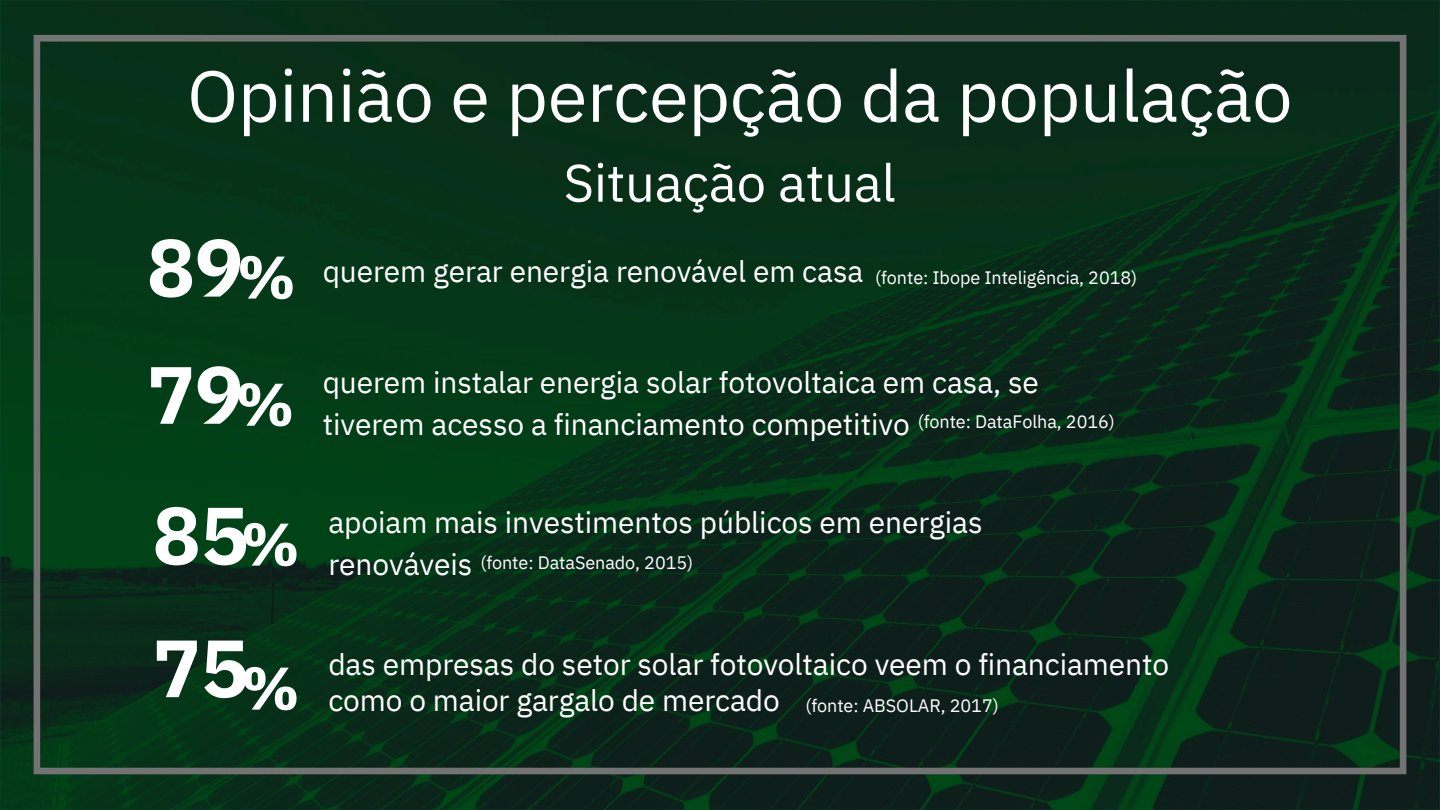
<style>
.page{position:relative;width:1440px;height:810px;background:#fff}
.page>*{position:absolute;margin:0;border:0;box-sizing:border-box;transform-origin:0 0}
.t1{font:700 81px/132.8px "IBM Plex Sans";letter-spacing:-.005em;color:#fff}
.t2{font:72px "IBM Plex Sans";letter-spacing:-.005em;color:#fff}
.t3{font:700 60.15px "IBM Plex Sans";color:#fff}
.t4{font:52.5px "IBM Plex Sans";letter-spacing:-.005em;color:#fff}
.t5{font:29.85px/41.7px "IBM Plex Sans";letter-spacing:-.005em;color:#fff}
.t6{font:18px "IBM Plex Sans";letter-spacing:-.005em;color:#fff}
</style>
<div class="page">
<img style="left:0;top:0;width:1440px;height:810px">
<h3 class="t2" style="left:187px;top:48px;width:1107px">Opinião e percepção da população</h3>
<h3 class="t4" style="left:564px;top:148px;width:334px">Situação atual</h3>
<p class="t1" style="left:147px;top:200px;width:98px">89</p>
<p class="t3" style="left:237px;top:237px;width:60px">%</p>
<p class="t1" style="left:147px;top:327px;width:98px">79</p>
<p class="t3" style="left:236px;top:364px;width:60px">%</p>
<h2 class="t1" style="left:152px;top:468px;width:98px">85<br>75</h2>
<h3 class="t3" style="left:241px;top:504px;width:60px">%</h3>
<p class="t3" style="left:241px;top:648px;width:60px">%</p>
<p class="t5" style="left:323px;top:250px;width:542px">querem gerar energia renovável em casa</p>
<h3 class="t6" style="left:875px;top:266px;width:264px">(fonte: Ibope Inteligência, 2018)</h3>
<p class="t5" style="left:323px;top:361px;width:718px">querem instalar energia solar fotovoltaica em casa, se tiverem acesso a financiamento competitivo</p>
<p class="t6" style="left:918px;top:409px;width:199px">(fonte: DataFolha, 2016)</p>
<h3 class="t5" style="left:328px;top:501px;width:656px">apoiam mais investimentos públicos em energias renováveis</h3>
<h1 class="t6" style="left:480px;top:551px;width:214px">(fonte: DataSenado, 2015)</h1>
<p class="t5" style="left:328px;top:643px;width:842px">das empresas do setor solar fotovoltaico veem o financiamento</p>
<p class="t5" style="left:328px;top:679px;width:453px">como o maior gargalo de mercado</p>
<p class="t6" style="left:806px;top:693px;width:195px">(fonte: ABSOLAR, 2017)</p>
</div>
